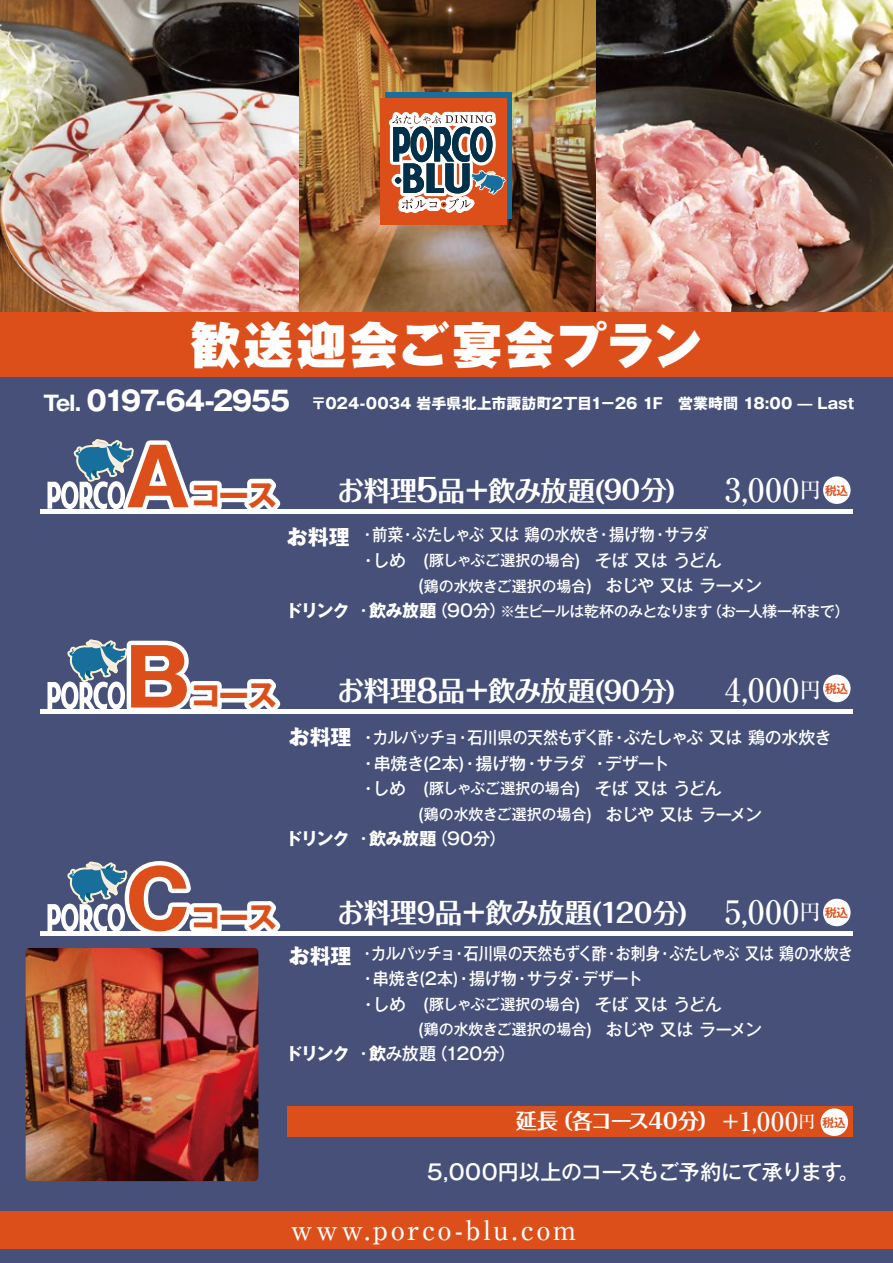
<style>
.page{position:relative;width:893px;height:1263px;background:#465079}
.page>*{position:absolute;margin:0;border:0;box-sizing:border-box;transform-origin:0 0}
.t1{font:700 79.2px "Gothic MB101 Pr 6";color:#dd4f1a}
.t2{font:900 49.5px "Gothic MB101 Pr 6";letter-spacing:.06em;color:#fff}
.t3{font:500 32.25px "Ryumin Pr 6";letter-spacing:.035em;color:#fff}
.t4{font:700 30.6px "Gothic MB101 Pr 6";letter-spacing:-.08em;color:#dd4f1a}
.t5{font:700 27px "Folk Pro";letter-spacing:-.03em;color:#fff}
.t6{font:700 27px "Folk Pro";letter-spacing:-.01em;color:#fff}
.t7{font:500 27px "Ryumin Pr 6";letter-spacing:.1em;color:#fff}
.t8{font:500 25.8px "Ryumin Pr 6";color:#fff}
.t9{font:700 21.15px "Folk Pro";letter-spacing:-.04em;color:#fff}
.t10{font:500 21px "Gothic MB101 Pr 6";letter-spacing:-.025em;color:#fff}
.t11{font:500 16.95px "Gothic MB101 Pr 6";letter-spacing:-.04em;color:#fff}
.t12{font:500 16.95px "Gothic MB101 Pr 6";letter-spacing:-.08em;color:#fff}
.t13{font:500 16.95px "Gothic MB101 Pr 6";letter-spacing:-.04em;color:#fff;scale:.88 1}
.t14{font:500 16.95px "Gothic MB101 Pr 6";letter-spacing:-.02em;color:#fff;scale:.9 1}
.t15{font:500 16.95px "Gothic MB101 Pr 6";letter-spacing:-.04em;color:#fff;scale:.94 1}
.t16{font:700 16.95px "Gothic MB101 Pr 6";letter-spacing:-.045em;color:#fff}
.t17{font:700 15px "Gothic MB101 Pr 6";color:#fff}
.t18{font:500 15px "Gothic MB101 Pr 6";letter-spacing:-.06em;color:#fff}
.t19{font:700 11.7px "Koz Go Pr 6 N";color:#dd4f1a}
.s1{font-size:20.7px}
.s2{font-size:27px}
.s3{font-size:31.5px}
.s4{font-size:26.55px}
.s5{font-size:21.6px}
.s6{font-weight:700;font-size:21px}
.s7{font-size:15px}
.s8{font-weight:700;font-size:16.95px}
.s9{font-size:16.95px}
.s10{font-weight:500}
.s11{font-family:"Ryumin Pr 6";font-weight:500;font-size:32.25px}
.s12{font-family:"Ryumin Pr 6";font-weight:500;font-size:21.6px}
.s13{font-weight:700}
.s14{font-size:17.25px}
</style>
<div class="page">
<img style="left:0;top:0;width:893px;height:312px">
<div style="left:41px;top:509px;width:812px;height:5px;background:#fff"></div>
<div style="left:288px;top:1106px;width:565px;height:31px;background:#dd4f1a"></div>
<svg style="left:48px;top:439px;width:233px;height:70px"></svg>
<div style="left:41px;top:709px;width:812px;height:5px;background:#fff"></div>
<svg style="left:48px;top:639px;width:233px;height:70px"></svg>
<div style="left:41px;top:931px;width:812px;height:5px;background:#fff"></div>
<svg style="left:48px;top:861px;width:233px;height:70px"></svg>
<div style="left:385px;top:92px;width:127px;height:127px;background:#196f9b"></div>
<svg style="left:382px;top:71px;width:125px;height:179px"></svg>
<div style="left:823px;top:476px;width:28px;height:28px;background:#fff;border-radius:50%"></div>
<div style="left:823px;top:675px;width:28px;height:27px;background:#fff;border-radius:50%"></div>
<svg style="left:823px;top:898px;width:28px;height:29px"></svg>
<svg style="left:820px;top:1108px;width:29px;height:28px"></svg>
<div style="left:0;top:312px;width:893px;height:65px;background:#dd4f1a"></div>
<img style="left:26px;top:948px;width:232px;height:233px">
<div style="left:0;top:1211px;width:893px;height:38px;background:#dd4f1a"></div>
<h2 class="t2" style="left:191px;top:303px;width:513px">歓送迎会ご宴会プラン</h2>
<p class="t17" style="left:44px;top:391px;width:812px"><span class="s1">Tel.</span> <span class="s2">0197-64-2955</span> 〒024-0034 岩手県北上市諏訪町2丁目1－26 1F　営業時間 18:00 ̶ Last</p>
<h1 class="t1" style="left:126px;top:411px;width:66px">A</h1>
<h3 class="t4" style="left:190px;top:470px;width:89px">コース</h3>
<h1 class="t1" style="left:126px;top:612px;width:66px">B</h1>
<h3 class="t4" style="left:190px;top:670px;width:89px">コース</h3>
<h1 class="t1" style="left:126px;top:834px;width:66px">C</h1>
<h3 class="t4" style="left:190px;top:892px;width:89px">コース</h3>
<h3 class="t5" style="left:337px;top:467px;width:341px">お料理<span class="s3">5</span>品＋飲み放題(<span class="s4">90分)</span></h3>
<h3 class="t3" style="left:725px;top:465px;width:98px">3,000<span class="s5">円</span></h3>
<p class="t14" style="left:287px;top:521px;width:487px"><span class="s6">お料理</span>・前菜・ぶたしゃぶ 又は 鶏の水炊き・揚げ物・サラダ　</p>
<p class="t11" style="left:360px;top:546px;width:364px">・しめ　(<span class="s7">豚しゃぶご選択の場合</span>) そば 又は うどん</p>
<p class="t12" style="left:418px;top:572px;width:345px">(<span class="s7">鶏の水炊きご選択の場合</span>) おじや 又は ラーメン</p>
<p class="t19" style="left:825px;top:484px;width:25px">税込</p>
<p class="t18" style="left:285px;top:598px;width:565px"><span class="s8">ドリンク</span> <span class="s9">・</span><span class="s8">飲み放題</span><span class="s9">（90分）</span>※生ビールは乾杯のみとなります（お一人様一杯まで）</p>
<h3 class="t5" style="left:337px;top:667px;width:341px">お料理<span class="s3">8</span>品＋飲み放題(<span class="s4">90分)</span></h3>
<h3 class="t3" style="left:725px;top:664px;width:98px">4,000<span class="s5">円</span></h3>
<p class="t11" style="left:289px;top:724px;width:544px"><span class="s6">お料理</span>・カルパッチョ・石川県の天然もずく酢・ぶたしゃぶ 又は 鶏の水炊き</p>
<p class="t11" style="left:360px;top:749px;width:328px">・串焼き(2本)・揚げ物・サラダ ・デザート　</p>
<p class="t11" style="left:360px;top:775px;width:364px">・しめ　(<span class="s7">豚しゃぶご選択の場合</span>) そば 又は うどん</p>
<p class="t12" style="left:418px;top:800px;width:345px">(<span class="s7">鶏の水炊きご選択の場合</span>) おじや 又は ラーメン</p>
<p class="t19" style="left:825px;top:682px;width:25px">税込</p>
<p class="t16" style="left:285px;top:824px;width:222px">ドリンク <span class="s10">・</span>飲み放題<span class="s10">（90分）</span></p>
<h3 class="t6" style="left:337px;top:890px;width:486px">お料理9品＋飲み放題(<span class="s4">120分)</span> <span class="s11">5,000</span><span class="s12">円</span></h3>
<p class="t13" style="left:289px;top:939px;width:643px"><span class="s6">お料理</span>・カルパッチョ・石川県の天然もずく酢・お刺身・ぶたしゃぶ 又は 鶏の水炊き</p>
<p class="t15" style="left:360px;top:965px;width:303px">・串焼き(2本)・揚げ物・サラダ・デザート</p>
<p class="t11" style="left:360px;top:990px;width:364px">・しめ　(<span class="s7">豚しゃぶご選択の場合</span>) そば 又は うどん</p>
<p class="t12" style="left:418px;top:1016px;width:345px">(<span class="s7">鶏の水炊きご選択の場合</span>) おじや 又は ラーメン</p>
<p class="t19" style="left:825px;top:906px;width:25px">税込</p>
<p class="t11" style="left:285px;top:1039px;width:231px"><span class="s13">ドリンク</span> ・<span class="s13">飲</span>み放題（120分）</p>
<p class="t9" style="left:516px;top:1103px;width:204px">延長（各コース40分）</p>
<h3 class="t8" style="left:718px;top:1101px;width:99px">＋1,000<span class="s14">円</span></h3>
<p class="t19" style="left:822px;top:1116px;width:25px">税込</p>
<p class="t10" style="left:427px;top:1154px;width:434px">5,000円以上のコースもご予約にて承ります。</p>
<h3 class="t7" style="left:291px;top:1208px;width:287px">www.porco-blu.com</h3>
</div>
